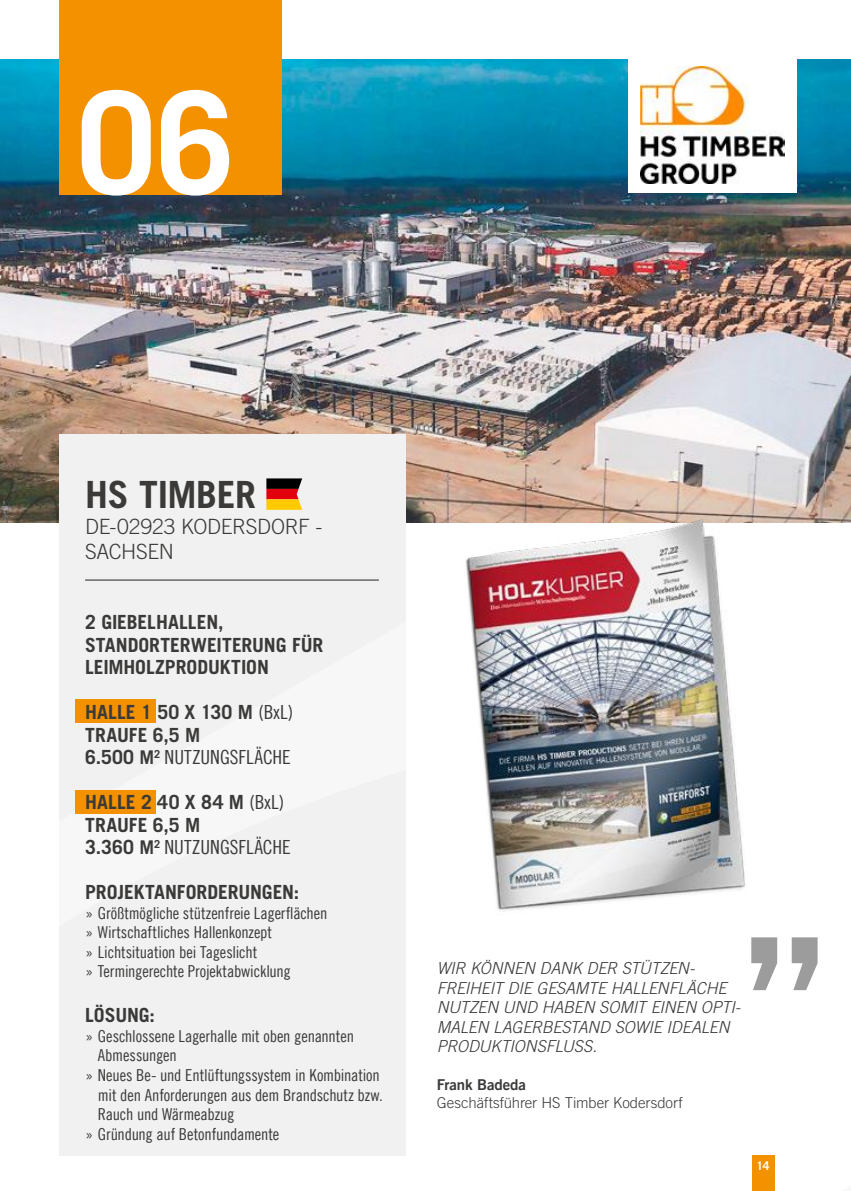
<style>
.page{position:relative;width:851px;height:1191px;background:#fff}
.page>*{position:absolute;margin:0;border:0;box-sizing:border-box;transform-origin:0 0}
.t1{font:700 142.5px "Trade Gothic LT Com";color:#fff}
.t2{font:700 37.5px "Trade Gothic LT Com";letter-spacing:-.01em;color:#3b3a39}
.t3{font:300 21px/25.5px "Trade Gothic LT Com";letter-spacing:-.015em;color:#3b3a39}
.t4{font:700 19.5px/22.5px "Trade Gothic LT Com";color:#3b3a39}
.t5{font:19.5px "Trade Gothic LT Com Cn 18";color:#3b3a39}
.t6{font:16.5px/19.5px "Trade Gothic LT Com Cn 18";letter-spacing:-.01em;color:#3b3a39}
.t7{font:italic 300 16.5px/19.5px "Trade Gothic LT Com";letter-spacing:-.02em;color:#3b3a39}
.t8{font:300 15px "Trade Gothic LT Com";letter-spacing:-.005em;color:#3b3a39}
.t9{font:15px "Trade Gothic LT Com Bd 2";letter-spacing:-.005em;color:#3b3a39}
.t10{font:700 12px "Trade Gothic LT Com";color:#fff}
.s1{font-family:"Trade Gothic LT Com Cn 18";font-weight:400}
.s2{font-family:"Trade Gothic LT Com";font-weight:700}
.s3{font-family:"Trade Gothic LT Com";font-weight:700;font-size:18.9px}
.s4{font-family:"Trade Gothic LT Com";font-weight:300}
</style>
<div class="page">
<hr style="left:850px;top:0;width:1px;height:693px;background:#f1f1f1">
<img style="left:0;top:60px;width:850px;height:463px">
<div style="left:628px;top:55px;width:168px;height:138px;background:#fff"></div>
<img style="left:641px;top:66px;width:143px;height:117px">
<img style="left:406px;top:494px;width:426px;height:418px">
<div style="left:60px;top:523px;width:346px;height:632px;background:#f1f1f1"></div>
<div style="left:75px;top:790px;width:80px;height:23px;background:#f39100"></div>
<div style="left:75px;top:699px;width:80px;height:24px;background:#f39100"></div>
<div style="left:60px;top:434px;width:346px;height:89px;background:#f1f1f1"></div>
<hr style="left:85px;top:579px;width:294px;height:1px;background:#3b3a39">
<svg style="left:266px;top:478px;width:36px;height:32px"></svg>
<svg style="left:751px;top:937px;width:66px;height:53px"></svg>
<hr style="left:850px;top:606px;width:1px;height:525px;background:#f1f1f1">
<div style="left:60px;top:0;width:222px;height:195px;background:#f39100"></div>
<div style="left:751px;top:1155px;width:23px;height:36px;background:#f39100"></div>
<h1 class="t1" style="left:77px;top:56px;width:160px">06</h1>
<h2 class="t2" style="left:85px;top:472px;width:172px">HS TIMBER</h2>
<p class="t3" style="left:85px;top:513px;width:239px">DE-02923 KODERSDORF -<br>SACHSEN</p>
<p class="t4" style="left:85px;top:611px;width:240px">2 GIEBELHALLEN,<br>STANDORTERWEITERUNG FÜR<br>LEIMHOLZPRODUKTION</p>
<p class="t4" style="left:85px;top:701px;width:209px">HALLE 1 50 X 130 M <span class="s1">(BxL)<br></span>TRAUFE 6,5 M</p>
<p class="t5" style="left:85px;top:746px;width:207px"><span class="s2">6.500</span> <span class="s3">M</span><sup>2</sup> NUTZUNGSFLÄCHE</p>
<p class="t4" style="left:85px;top:791px;width:201px">HALLE 2 40 X 84 M <span class="s1">(BxL)<br></span>TRAUFE 6,5 M</p>
<p class="t5" style="left:85px;top:836px;width:207px"><span class="s2">3.360</span> <span class="s3">M</span><sup>2</sup> NUTZUNGSFLÄCHE</p>
<p class="t4" style="left:85px;top:881px;width:216px">PROJEKTANFORDERUNGEN:</p>
<p class="t6" style="left:85px;top:903px;width:244px"><span class="s4">»</span> Größtmögliche stützenfreie Lagerflächen <span class="s4">»</span> Wirtschaftliches Hallenkonzept<br><span class="s4">»</span> Lichtsituation bei Tageslicht<br><span class="s4">»</span> Termingerechte Projektabwicklung</p>
<p class="t4" style="left:85px;top:1004px;width:71px">LÖSUNG:</p>
<p class="t6" style="left:85px;top:1026px;width:270px"><span class="s4">»</span> Geschlossene Lagerhalle mit oben genannten</p>
<p class="t6" style="left:98px;top:1045px;width:80px">Abmessungen</p>
<p class="t6" style="left:85px;top:1065px;width:296px"><span class="s4">»</span> Neues Be- und Entlüftungssystem in Kombination</p>
<p class="t6" style="left:98px;top:1084px;width:286px">mit den Anforderungen aus dem Brandschutz bzw.</p>
<p class="t6" style="left:98px;top:1104px;width:138px">Rauch und Wärmeabzug</p>
<p class="t6" style="left:85px;top:1123px;width:196px"><span class="s4">»</span> Gründung auf Betonfundamente</p>
<p class="t7" style="left:436px;top:958px;width:305px">WIR KÖNNEN DANK DER STÜTZEN-<br>FREIHEIT DIE GESAMTE HALLENFLÄCHE<br>NUTZEN UND HABEN SOMIT EINEN OPTI-<br>MALEN LAGERBESTAND SOWIE IDEALEN<br>PRODUKTIONSFLUSS.</p>
<p class="t9" style="left:436px;top:1075px;width:91px">Frank Badeda</p>
<p class="t8" style="left:436px;top:1093px;width:247px">Geschäftsführer HS Timber Kodersdorf</p>
<p class="t10" style="left:756px;top:1158px;width:15px">14</p>
</div>
